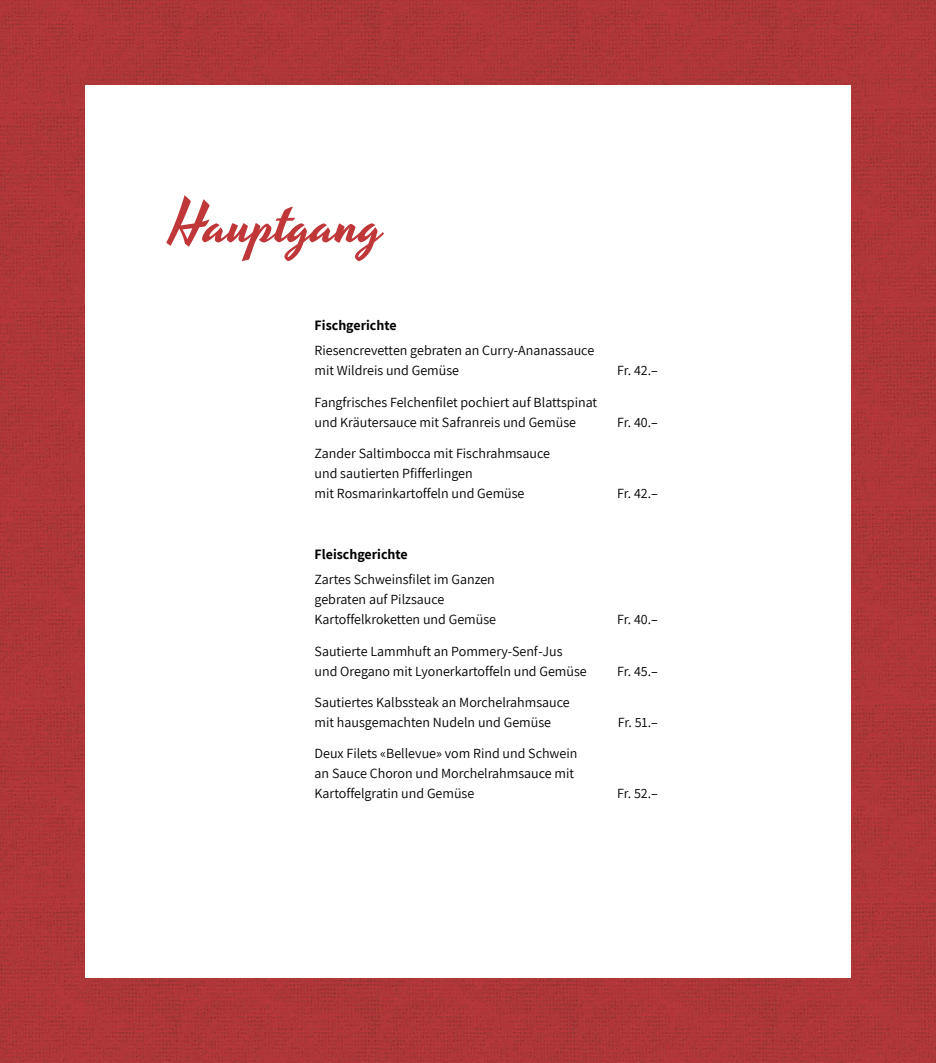
<style>
.page{position:relative;width:936px;height:1063px;background:#fff}
.page>*{position:absolute;margin:0;border:0;box-sizing:border-box;transform-origin:0 0}
.t1{font:59px "Yesteryear";color:#c0373a}
.t2{font:14px/20px "Assistant";color:#000}
.t3{font:700 14px "Assistant";color:#000}
</style>
<div class="page">
<img style="left:0;top:0;width:935px;height:1063px">
<div style="left:85px;top:85px;width:765px;height:893px;background:#fff"></div>
<h1 class="t1" style="left:172px;top:183px;width:214px">Hauptgang</h1>
<p class="t3" style="left:314px;top:315px;width:83px">Fischgerichte</p>
<p class="t2" style="left:314px;top:340px;width:281px">Riesencrevetten gebraten an Curry-Ananassauce mit Wildreis und Gemüse</p>
<p class="t2" style="left:314px;top:391px;width:284px">Fangfrisches Felchenfilet pochiert auf Blattspinat und Kräutersauce mit Safranreis und Gemüse</p>
<p class="t2" style="left:314px;top:443px;width:237px">Zander Saltimbocca mit Fischrahmsauce und sautierten Pfifferlingen<br>mit Rosmarinkartoffeln und Gemüse</p>
<p class="t3" style="left:314px;top:544px;width:95px">Fleischgerichte</p>
<p class="t2" style="left:314px;top:569px;width:183px">Zartes Schweinsfilet im Ganzen gebraten auf Pilzsauce<br>Kartoffelkroketten und Gemüse</p>
<p class="t2" style="left:314px;top:640px;width:274px">Sautierte Lammhuft an Pommery-Senf-Jus und Oregano mit Lyonerkartoffeln und Gemüse</p>
<p class="t2" style="left:314px;top:692px;width:257px">Sautiertes Kalbssteak an Morchelrahmsauce mit hausgemachten Nudeln und Gemüse</p>
<p class="t2" style="left:314px;top:743px;width:264px">Deux Filets «Bellevue» vom Rind und Schwein an Sauce Choron und Morchelrahmsauce mit<br>Kartoffelgratin und Gemüse</p>
<p class="t2" style="left:617px;top:360px;width:42px">Fr. 42.–</p>
<p class="t2" style="left:617px;top:411px;width:42px">Fr. 40.–</p>
<p class="t2" style="left:617px;top:483px;width:42px">Fr. 42.–</p>
<p class="t2" style="left:617px;top:609px;width:42px">Fr. 40.–</p>
<p class="t2" style="left:617px;top:660px;width:42px">Fr. 45.–</p>
<p class="t2" style="left:617px;top:712px;width:42px">Fr. 51.–</p>
<p class="t2" style="left:617px;top:783px;width:42px">Fr. 52.–</p>
</div>
